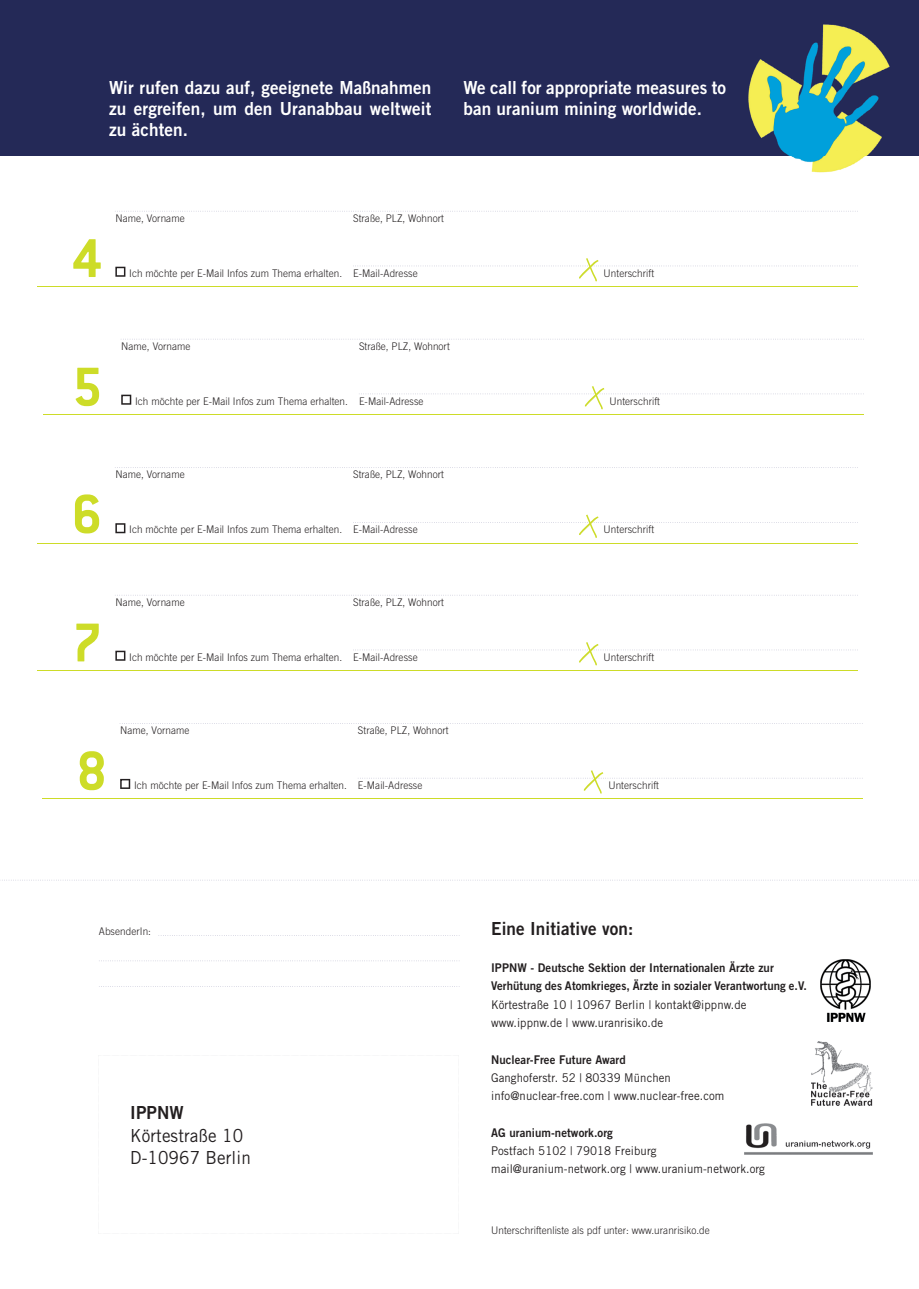
<style>
.page{position:relative;width:919px;height:1289px;background:#fff}
.page>*{position:absolute;margin:0;border:0;box-sizing:border-box;transform-origin:0 0}
.t1{font:700 60px/127.8px "Conduit ITC Std";color:#cddc28;text-align:justify}
.t2{font:18px/21px "Trade Gothic LT Std Bd 2";letter-spacing:.005em;color:#fff;text-align:justify;scale:.95 1}
.t3{font:18px/22.5px "Trade Gothic LT Std";letter-spacing:.005em;color:#231f20;scale:.95 1}
.t4{font:18px "Trade Gothic LT Std Bd 2";letter-spacing:.005em;color:#231f20;scale:.95 1}
.t5{font:12px/18.3px "Trade Gothic LT Std";letter-spacing:.005em;color:#231f20;scale:.95 1}
.t6{font:12px/18.3px "Trade Gothic LT Std Bd 2";letter-spacing:.005em;color:#231f20;scale:.95 1}
.t7{font:300 10.5px "Trade Gothic LT Std";letter-spacing:.005em;color:#231f20;scale:.95 1}
</style>
<div class="page">
<div style="left:0;top:0;width:918px;height:156px;background:#242957"></div>
<svg style="left:115px;top:267px;width:10px;height:10px"></svg>
<hr style="left:38px;top:286px;width:819px;height:1px;background:#cddc28">
<svg style="left:115px;top:211px;width:741px;height:1px"></svg>
<svg style="left:353px;top:258px;width:503px;height:23px"></svg>
<svg style="left:121px;top:394px;width:10px;height:10px"></svg>
<hr style="left:44px;top:414px;width:819px;height:1px;background:#cddc28">
<svg style="left:121px;top:339px;width:741px;height:1px"></svg>
<svg style="left:359px;top:386px;width:503px;height:23px"></svg>
<svg style="left:115px;top:523px;width:10px;height:10px"></svg>
<hr style="left:38px;top:542px;width:819px;height:1px;background:#cddc28">
<svg style="left:115px;top:467px;width:741px;height:1px"></svg>
<svg style="left:353px;top:514px;width:503px;height:24px"></svg>
<svg style="left:115px;top:650px;width:10px;height:10px"></svg>
<hr style="left:38px;top:670px;width:819px;height:1px;background:#cddc28">
<svg style="left:353px;top:642px;width:503px;height:23px"></svg>
<img style="left:748px;top:24px;width:142px;height:149px">
<svg style="left:4px;top:879px;width:911px;height:1px"></svg>
<svg style="left:120px;top:779px;width:10px;height:10px"></svg>
<hr style="left:43px;top:798px;width:819px;height:1px;background:#cddc28">
<svg style="left:120px;top:723px;width:741px;height:1px"></svg>
<svg style="left:358px;top:770px;width:503px;height:23px"></svg>
<img style="left:820px;top:959px;width:51px;height:62px">
<img style="left:811px;top:1041px;width:61px;height:64px">
<img style="left:744px;top:1123px;width:128px;height:32px">
<svg style="left:158px;top:935px;width:299px;height:1px"></svg>
<svg style="left:99px;top:960px;width:358px;height:1px"></svg>
<svg style="left:99px;top:986px;width:358px;height:1px"></svg>
<h2 class="t2" style="left:109px;top:77px;width:341px">Wir rufen dazu auf, geeignete Maßnahmen zu ergreifen, um den Uranabbau weltweit zu ächten.</h2>
<h2 class="t2" style="left:463px;top:77px;width:278px">We call for appropriate measures to ban uranium mining worldwide.</h2>
<h1 class="t1" style="left:72px;top:193px;width:32px">4<br>5<br>6</h1>
<p class="t7" style="left:115px;top:212px;width:74px">Name, Vorname</p>
<p class="t7" style="left:353px;top:212px;width:97px">Straße, PLZ, Wohnort</p>
<p class="t7" style="left:129px;top:267px;width:305px">Ich möchte per E-Mail Infos zum Thema erhalten. E-Mail-Adresse</p>
<p class="t7" style="left:603px;top:267px;width:55px">Unterschrift</p>
<p class="t7" style="left:121px;top:340px;width:74px">Name, Vorname</p>
<p class="t7" style="left:359px;top:340px;width:97px">Straße, PLZ, Wohnort</p>
<p class="t7" style="left:135px;top:395px;width:305px">Ich möchte per E-Mail Infos zum Thema erhalten. E-Mail-Adresse</p>
<p class="t7" style="left:609px;top:395px;width:55px">Unterschrift</p>
<p class="t7" style="left:115px;top:468px;width:74px">Name, Vorname</p>
<p class="t7" style="left:353px;top:468px;width:97px">Straße, PLZ, Wohnort</p>
<p class="t7" style="left:129px;top:523px;width:305px">Ich möchte per E-Mail Infos zum Thema erhalten. E-Mail-Adresse</p>
<p class="t7" style="left:603px;top:523px;width:55px">Unterschrift</p>
<h1 class="t1" style="left:72px;top:577px;width:32px">7</h1>
<p class="t7" style="left:115px;top:596px;width:74px">Name, Vorname</p>
<p class="t7" style="left:353px;top:596px;width:97px">Straße, PLZ, Wohnort</p>
<p class="t7" style="left:129px;top:651px;width:305px">Ich möchte per E-Mail Infos zum Thema erhalten. E-Mail-Adresse</p>
<p class="t7" style="left:603px;top:651px;width:55px">Unterschrift</p>
<h1 class="t1" style="left:77px;top:705px;width:32px">8</h1>
<p class="t7" style="left:120px;top:724px;width:74px">Name, Vorname</p>
<p class="t7" style="left:358px;top:724px;width:97px">Straße, PLZ, Wohnort</p>
<p class="t7" style="left:134px;top:779px;width:305px">Ich möchte per E-Mail Infos zum Thema erhalten. E-Mail-Adresse</p>
<p class="t7" style="left:608px;top:779px;width:55px">Unterschrift</p>
<p class="t7" style="left:99px;top:925px;width:56px">AbsenderIn:</p>
<h2 class="t4" style="left:130px;top:1101px;width:58px">IPPNW</h2>
<h2 class="t3" style="left:130px;top:1123px;width:128px">Körtestraße 10<br>D-10967 Berlin</h2>
<h2 class="t4" style="left:491px;top:917px;width:151px">Eine Initiative von:</h2>
<p class="t6" style="left:491px;top:958px;width:334px">IPPNW - Deutsche Sektion der Internationalen Ärzte zur<br>Verhütung des Atomkrieges, Ärzte in sozialer Verantwortung e.V.</p>
<p class="t5" style="left:491px;top:995px;width:270px">Körtestraße 10 | 10967 Berlin | kontakt@ippnw.de www.ippnw.de | www.uranrisiko.de</p>
<p class="t6" style="left:491px;top:1049px;width:143px">Nuclear-Free Future Award</p>
<p class="t5" style="left:491px;top:1068px;width:247px">Ganghoferstr. 52 | 80339 München info@nuclear-free.com | www.nuclear-free.com</p>
<p class="t6" style="left:491px;top:1123px;width:130px">AG uranium-network.org</p>
<p class="t5" style="left:491px;top:1141px;width:290px">Postfach 5102 | 79018 Freiburg mail@uranium-network.org | www.uranium-network.org</p>
<p class="t7" style="left:491px;top:1223px;width:232px">Unterschriftenliste als pdf unter: www.uranrisiko.de</p>
</div>
